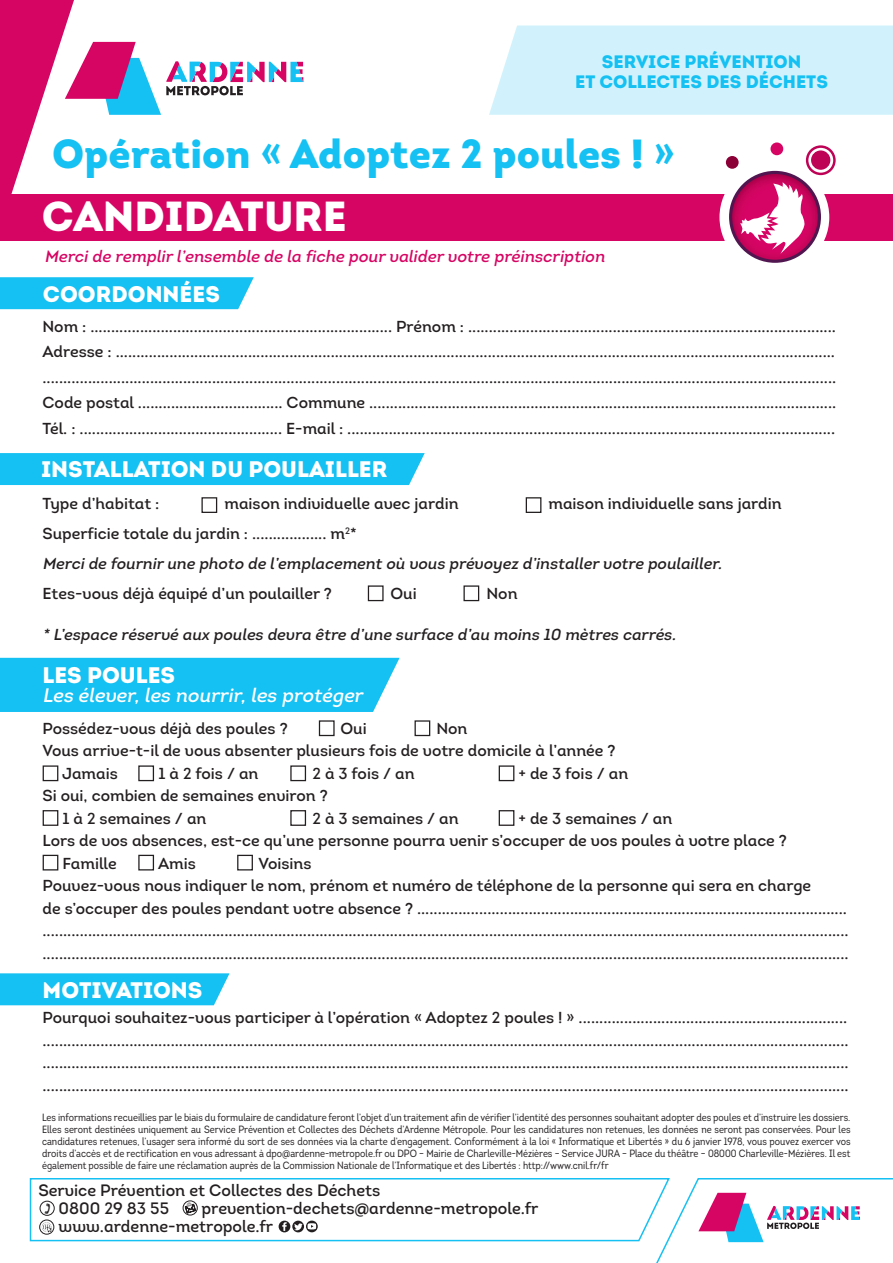
<style>
.page{position:relative;width:893px;height:1263px;background:#fff}
.page>*{position:absolute;margin:0;border:0;box-sizing:border-box;transform-origin:0 0}
.t1{font:900 42px "Intro";color:#fff}
.t2{font:900 40.5px "Intro";color:#15c0f2}
.t3{font:900 22.5px "Intro";color:#fff}
.t4{font:italic 19.5px "Intro Regular Alt";color:#fff}
.t5{font:900 18px "Intro";color:#15c0f2}
.t6{font:16.5px "Intro Regular Alt";color:#231f20}
.t7{font:italic 16.5px "Intro Regular Alt";color:#d60564}
.t8{font:15.9px/22.5px "Intro Regular Alt";color:#231f20}
.t9{font:italic 15.9px "Intro Regular Alt";color:#231f20}
.t10{font:10.5px/12px "Intro Cond";color:#231f20;text-align:justify}
.t11{font:5.25px "Intro";color:#231f20}
</style>
<div class="page">
<div style="left:0;top:194px;width:893px;height:47px;background:#d60564"></div>
<div style="left:719px;top:162px;width:110px;height:110px;background:#fff;border-radius:50%"></div>
<div style="left:0;top:973px;width:230px;height:32px;background:#15c0f2"></div>
<div style="left:0;top:658px;width:400px;height:54px;background:#15c0f2"></div>
<div style="left:43px;top:765px;width:15px;height:16px;border:1px solid #231f20"></div>
<div style="left:43px;top:810px;width:15px;height:16px;border:1px solid #231f20"></div>
<div style="left:43px;top:855px;width:15px;height:15px;border:1px solid #231f20"></div>
<div style="left:138px;top:765px;width:16px;height:16px;border:1px solid #231f20"></div>
<div style="left:138px;top:855px;width:16px;height:15px;border:1px solid #231f20"></div>
<div style="left:290px;top:765px;width:16px;height:16px;border:1px solid #231f20"></div>
<div style="left:290px;top:810px;width:16px;height:16px;border:1px solid #231f20"></div>
<div style="left:237px;top:855px;width:16px;height:15px;border:1px solid #231f20"></div>
<div style="left:499px;top:765px;width:15px;height:16px;border:1px solid #231f20"></div>
<div style="left:499px;top:810px;width:15px;height:16px;border:1px solid #231f20"></div>
<div style="left:319px;top:720px;width:16px;height:16px;border:1px solid #231f20"></div>
<div style="left:415px;top:720px;width:15px;height:16px;border:1px solid #231f20"></div>
<div style="left:0;top:453px;width:425px;height:32px;background:#15c0f2"></div>
<div style="left:0;top:277px;width:254px;height:32px;background:#15c0f2"></div>
<div style="left:489px;top:26px;width:404px;height:89px;background:#d1f2fc"></div>
<svg style="left:0;top:0;width:303px;height:194px"></svg>
<div style="left:811px;top:150px;width:19px;height:20px;background:#be0255;border-radius:50%"></div>
<div style="left:806px;top:145px;width:30px;height:30px;border:2px solid #be0255;border-radius:50%"></div>
<div style="left:726px;top:156px;width:13px;height:13px;background:#8b0036;border-radius:50%"></div>
<div style="left:770px;top:142px;width:13px;height:13px;background:#d60564;border-radius:50%"></div>
<img style="left:730px;top:172px;width:89px;height:89px">
<svg style="left:740px;top:182px;width:65px;height:72px"></svg>
<div style="left:729px;top:171px;width:92px;height:92px;border:3px solid #511550;border-radius:50%"></div>
<div style="left:201px;top:497px;width:16px;height:16px;border:1px solid #231f20"></div>
<div style="left:526px;top:497px;width:15px;height:16px;border:1px solid #231f20"></div>
<div style="left:368px;top:585px;width:16px;height:16px;border:1px solid #231f20"></div>
<div style="left:463px;top:585px;width:16px;height:16px;border:1px solid #231f20"></div>
<svg style="left:29px;top:1178px;width:864px;height:85px"></svg>
<p class="t5" style="left:602px;top:50px;width:201px">SERVICE PRÉVENTION</p>
<p class="t5" style="left:575px;top:69px;width:254px">ET COLLECTES DES DÉCHETS</p>
<p class="t2" style="left:52px;top:127px;width:625px">Opération « Adoptez 2 poules ! »</p>
<p class="t1" style="left:42px;top:189px;width:307px">CANDIDATURE</p>
<p class="t7" style="left:45px;top:246px;width:565px">Mercide remplirl’ensemble de la fiche pourvalidervotre préinscription</p>
<p class="t3" style="left:43px;top:279px;width:179px">COORDONNÉES</p>
<p class="t8" style="left:43px;top:315px;width:795px">Nom : ......................................................................... Prénom : .........................................................................................</p>
<p class="t8" style="left:43px;top:340px;width:794px">Adresse : ..............................................................................................................................................................................</p>
<p class="t8" style="left:43px;top:366px;width:795px">................................................................................................................................................................................................</p>
<p class="t8" style="left:43px;top:391px;width:795px">Code postal ................................... Commune .................................................................................................................</p>
<p class="t8" style="left:43px;top:417px;width:794px">Tél. : ................................................. E-mail : ......................................................................................................................</p>
<p class="t3" style="left:41px;top:454px;width:348px">INSTALLATION DU POULAILLER</p>
<p class="t8" style="left:43px;top:492px;width:118px">Type d’habitat :</p>
<p class="t8" style="left:224px;top:492px;width:236px">maison individuelle avec jardin</p>
<p class="t8" style="left:548px;top:492px;width:235px">maison individuelle sans jardin</p>
<p class="t8" style="left:43px;top:522px;width:316px">Superficie totale du jardin : .................. m<sup>2</sup>*</p>
<p class="t9" style="left:43px;top:554px;width:685px">Mercide fournirune photo de l’emplacement où vous prévoyez d’installervotre poulailler.</p>
<p class="t8" style="left:43px;top:582px;width:291px">Etes-vous déjà équipé d’un poulailler ?</p>
<p class="t8" style="left:390px;top:582px;width:28px">Oui</p>
<p class="t8" style="left:486px;top:582px;width:32px">Non</p>
<p class="t9" style="left:43px;top:624px;width:638px">* L’espace réservé aux poules devra être d’une surface d’au moins 10 mètres carrés.</p>
<p class="t3" style="left:43px;top:660px;width:134px">LES POULES</p>
<p class="t4" style="left:43px;top:683px;width:326px">Les élever,les nourrir,les protéger</p>
<p class="t8" style="left:43px;top:717px;width:247px">Possédez-vous déjà des poules ?</p>
<p class="t8" style="left:340px;top:717px;width:28px">Oui</p>
<p class="t8" style="left:436px;top:717px;width:32px">Non</p>
<p class="t8" style="left:43px;top:739px;width:574px">Vous arrive-t-il de vous absenter plusieurs fois de votre domicile à l’année ?</p>
<p class="t8" style="left:62px;top:762px;width:57px">Jamais</p>
<p class="t8" style="left:158px;top:762px;width:101px">1 à 2 fois / an</p>
<p class="t8" style="left:313px;top:762px;width:104px">2 à 3 fois / an</p>
<p class="t8" style="left:518px;top:762px;width:111px">+ de 3 fois / an</p>
<p class="t8" style="left:43px;top:784px;width:287px">Si oui, combien de semaines environ ?</p>
<p class="t8" style="left:62px;top:807px;width:145px">1 à 2 semaines / an</p>
<p class="t8" style="left:313px;top:807px;width:148px">2 à 3 semaines / an</p>
<p class="t8" style="left:518px;top:807px;width:155px">+ de 3 semaines / an</p>
<p class="t8" style="left:43px;top:829px;width:746px">Lors de vos absences, est-ce qu’une personne pourra venir s’occuper de vos poules à votre place ?</p>
<p class="t8" style="left:62px;top:852px;width:56px">Famille</p>
<p class="t8" style="left:158px;top:852px;width:39px">Amis</p>
<p class="t8" style="left:259px;top:852px;width:54px">Voisins</p>
<p class="t8" style="left:43px;top:874px;width:770px">Pouvez-vous nous indiquer le nom, prénom et numéro de téléphone de la personne qui sera en charge</p>
<p class="t8" style="left:43px;top:897px;width:806px">de s’occuper des poules pendant votre absence ? ........................................................................................................</p>
<p class="t8" style="left:43px;top:919px;width:808px">...................................................................................................................................................................................................</p>
<p class="t8" style="left:43px;top:942px;width:808px">...................................................................................................................................................................................................</p>
<p class="t3" style="left:43px;top:975px;width:161px">MOTIVATIONS</p>
<p class="t8" style="left:43px;top:1006px;width:808px">Pourquoi souhaitez-vous participer à l’opération « Adoptez 2 poules ! » ................................................................. ...................................................................................................................................................................................................</p>
<p class="t8" style="left:43px;top:1051px;width:808px">...................................................................................................................................................................................................</p>
<p class="t8" style="left:43px;top:1074px;width:808px">...................................................................................................................................................................................................</p>
<p class="t10" style="left:42px;top:1112px;width:810px">Les informations recueillies par le biais du formulaire de candidature feront l’objet d’un traitement afin de vérifier l’identité des personnes souhaitant adopter des poules et d’instruire les dossiers.<br>Elles seront destinées uniquement au Service Prévention et Collectes des Déchets d’Ardenne Métropole. Pour les candidatures non retenues, les données ne seront pas conservées. Pour les candidatures retenues, l’usager sera informé du sort de ses données via la charte d’engagement. Conformément à la loi « Informatique et Libertés » du 6 janvier 1978, vous pouvez exercer vos droits d’accès et de rectification en vous adressant à dpo@ardenne-metropole.fr ou DPO – Mairie de Charleville-Mézières – Service JURA – Place du théâtre – 08000 Charleville-Mézières. Il est également possible de faire une réclamation auprès de la Commission Nationale de l’Informatique et des Libertés : http://www.cnil.fr/fr</p>
<p class="t6" style="left:38px;top:1180px;width:343px">Service Prévention et Collectes des Déchets</p>
<p class="t6" style="left:59px;top:1198px;width:112px">0800 29 83 55</p>
<p class="t6" style="left:202px;top:1198px;width:338px">prevention-dechets@ardenne-metropole.fr</p>
<p class="t6" style="left:59px;top:1216px;width:216px">www.ardenne-metropole.fr</p>
<p class="t11" style="left:187px;top:1201px;width:6px">@</p>
</div>
